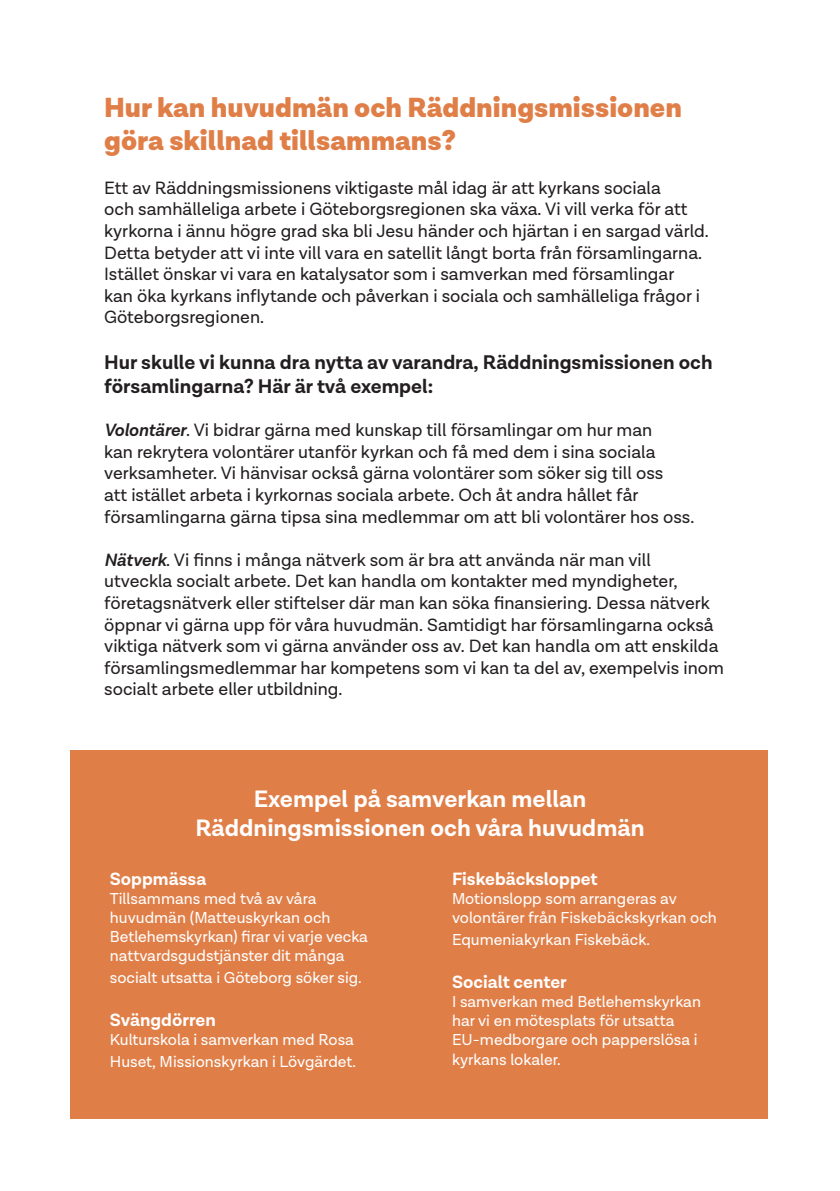
<style>
.page{position:relative;width:840px;height:1191px;background:#fff}
.page>*{position:absolute;margin:0;border:0;box-sizing:border-box;transform-origin:0 0}
.t1{font:900 28px "Lota Grotesque";color:#e07e47}
.t2{font:700 24px "Lota Grotesque";color:#fff}
.t3{font:700 20px "Lota Grotesque";color:#231f20}
.t4{font:18px/21.6px "Lota Grotesque";color:#231f20}
.t5{font:700 18px "Lota Grotesque";color:#fff}
.t6{font:16px/19.2px "Lota Grotesque";color:#fff}
.s1{font-weight:600;font-style:italic}
</style>
<div class="page">
<div style="left:70px;top:750px;width:697px;height:369px;background:#e07e47"></div>
<p class="t1" style="left:104px;top:91px;width:579px">Hur kan huvudmän och Räddningsmissionen</p>
<p class="t1" style="left:104px;top:124px;width:353px">göra skillnad tillsammans?</p>
<p class="t4" style="left:104px;top:177px;width:605px">Ett av Räddningsmissionens viktigaste mål idag är att kyrkans sociala<br>och samhälleliga arbete i Göteborgsregionen ska växa. Vi vill verka för att kyrkorna i ännu högre grad ska bli Jesu händer och hjärtan i en sargad värld.<br>Detta betyder att vi inte vill vara en satellit långt borta från församlingarna.<br>Istället önskar vi vara en katalysator som i samverkan med församlingar<br>kan öka kyrkans inflytande och påverkan i sociala och samhälleliga frågor i Göteborgsregionen.</p>
<p class="t3" style="left:104px;top:351px;width:609px">Hur skulle vi kunna dra nytta av varandra, Räddningsmissionen och</p>
<p class="t3" style="left:104px;top:375px;width:330px">församlingarna? Här är två exempel:</p>
<p class="t4" style="left:104px;top:420px;width:591px"><span class="s1">Volontärer</span>. Vi bidrar gärna med kunskap till församlingar om hur man<br>kan rekrytera volontärer utanför kyrkan och få med dem i sina sociala verksamheter. Vi hänvisar också gärna volontärer som söker sig till oss<br>att istället arbeta i kyrkornas sociala arbete. Och åt andra hållet får församlingarna gärna tipsa sina medlemmar om att bli volontärer hos oss.</p>
<p class="t4" style="left:104px;top:549px;width:621px"><span class="s1">Nätverk</span>. Vi finns i många nätverk som är bra att använda när man vill<br>utveckla socialt arbete. Det kan handla om kontakter med myndigheter, företagsnätverk eller stiftelser där man kan söka finansiering. Dessa nätverk öppnar vi gärna upp för våra huvudmän. Samtidigt har församlingarna också viktiga nätverk som vi gärna använder oss av. Det kan handla om att enskilda församlingsmedlemmar har kompetens som vi kan ta del av, exempelvis inom socialt arbete eller utbildning.</p>
<p class="t2" style="left:253px;top:785px;width:334px">Exempel på samverkan mellan</p>
<p class="t2" style="left:195px;top:814px;width:450px">Räddningsmissionen och våra huvudmän</p>
<p class="t5" style="left:110px;top:868px;width:98px">Soppmässa</p>
<p class="t6" style="left:110px;top:889px;width:259px">Tillsammans med två av våra huvudmän (Matteuskyrkan och<br>Betlehemskyrkan) firar vi varje vecka nattvardsgudstjänster dit många</p>
<p class="t6" style="left:110px;top:968px;width:253px">socialt utsatta i Göteborg söker sig.</p>
<p class="t5" style="left:110px;top:1009px;width:107px">Svängdörren</p>
<p class="t6" style="left:110px;top:1029px;width:247px;line-height:21.6px">Kulturskola i samverkan med Rosa<br>Huset, Missionskyrkan i Lövgärdet.</p>
<p class="t5" style="left:452px;top:868px;width:147px">Fiskebäcksloppet</p>
<p class="t6" style="left:452px;top:889px;width:266px">Motionslopp som arrangeras av volontärer från Fiskebäckskyrkan och</p>
<p class="t6" style="left:452px;top:930px;width:199px">Equmeniakyrkan Fiskebäck.</p>
<p class="t5" style="left:452px;top:971px;width:116px">Socialt center</p>
<p class="t6" style="left:452px;top:992px;width:250px">I samverkan med Betlehemskyrkan</p>
<p class="t6" style="left:452px;top:1011px;width:224px">har vi en mötesplats för utsatta</p>
<p class="t6" style="left:452px;top:1030px;width:247px">EU-medborgare och papperslösa i kyrkans lokaler.</p>
</div>
